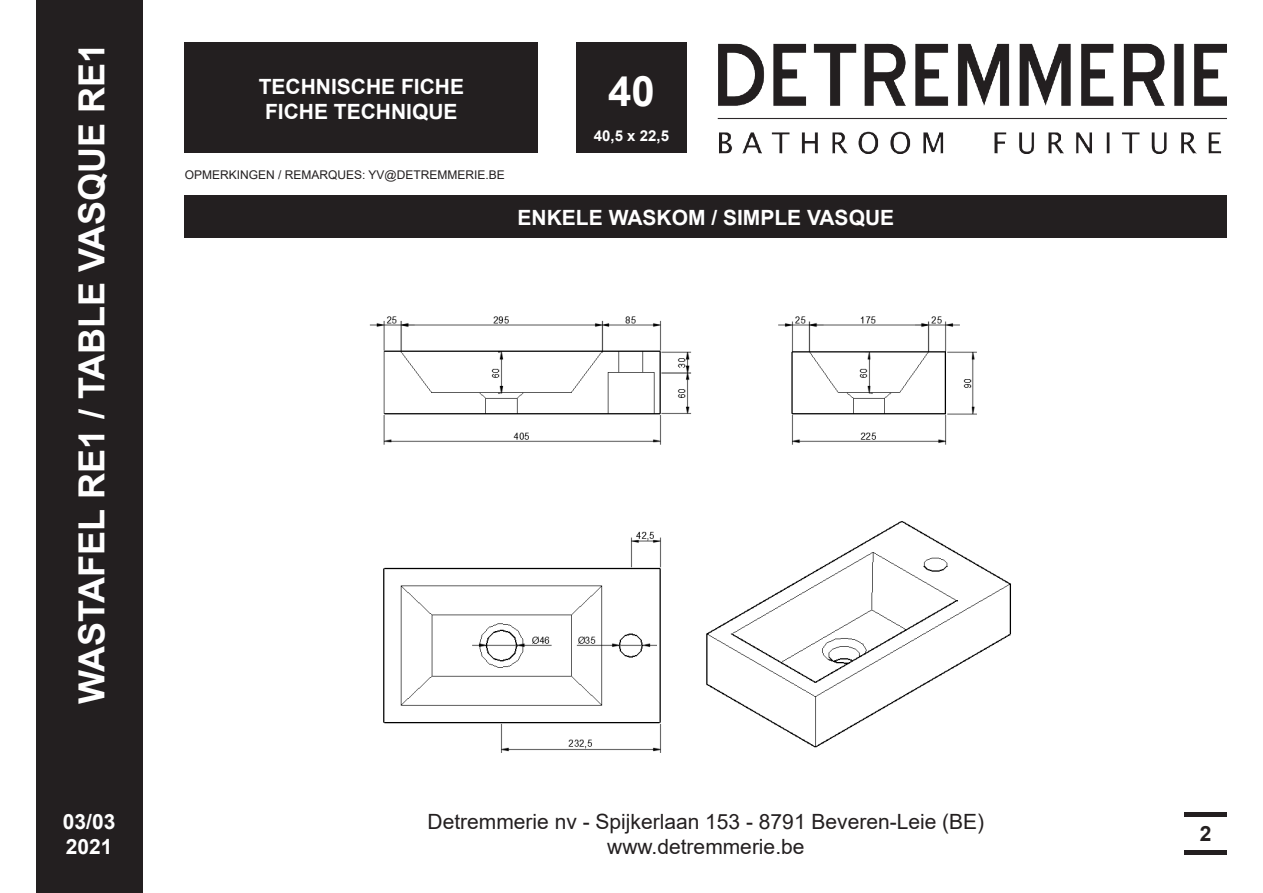
<style>
.page{position:relative;width:1263px;height:893px;background:#fff}
.page>*{position:absolute;margin:0;border:0;box-sizing:border-box;transform-origin:0 0}
.t1{font:700 42px "Arial";color:#fff}
.t2{font:700 36px "Arial";color:#fff}
.t3{font:21px/25.2px "Arial";color:#231f20;text-align:center}
.t4{font:700 21px/25.2px "Arial";color:#fff}
.t5{font:700 21px "Arial";color:#231f20}
.t6{font:700 15px "Arial";color:#fff}
.t7{font:12px "Arial";color:#231f20}
</style>
<div class="page">
<div style="left:36px;top:0;width:106px;height:893px;background:#231f20"></div>
<img style="left:717px;top:43px;width:510px;height:110px">
<div style="left:185px;top:196px;width:1042px;height:42px;background:#231f20"></div>
<div style="left:1184px;top:812px;width:43px;height:5px;background:#231f20"></div>
<div style="left:1184px;top:850px;width:43px;height:5px;background:#231f20"></div>
<div style="left:185px;top:43px;width:353px;height:110px;background:#231f20"></div>
<div style="left:576px;top:43px;width:111px;height:110px;background:#231f20"></div>
<img style="left:369px;top:316px;width:642px;height:437px">
<h2 class="t2" style="left:66px;top:704px;width:663px;rotate:-90deg">WASTAFEL RE1 / TABLE VASQUE RE1</h2>
<p class="t4" style="left:259px;top:74px;width:207px">TECHNISCHE FICHE</p>
<p class="t4" style="left:265px;top:99px;width:194px">FICHE TECHNIQUE</p>
<p class="t7" style="left:185px;top:166px;width:322px">OPMERKINGEN / REMARQUES: YV@DETREMMERIE.BE</p>
<h1 class="t1" style="left:608px;top:61px;width:48px">40</h1>
<p class="t6" style="left:594px;top:125px;width:77px">40,5 x 22,5</p>
<p class="t6" style="left:606px;top:125px;width:18px">40</p>
<p class="t6" style="left:648px;top:125px;width:10px">9</p>
<p class="t4" style="left:518px;top:205px;width:378px">ENKELE WASKOM / SIMPLE VASQUE</p>
<p class="t4" style="left:63px;top:809px;width:54px">03/03<br>2021</p>
<p class="t3" style="left:427px;top:808px;width:558px">Detremmerie nv - Spijkerlaan 153 - 8791 Beveren-Leie (BE) www.detremmerie.be</p>
<p class="t5" style="left:1200px;top:819px;width:13px">2</p>
</div>
